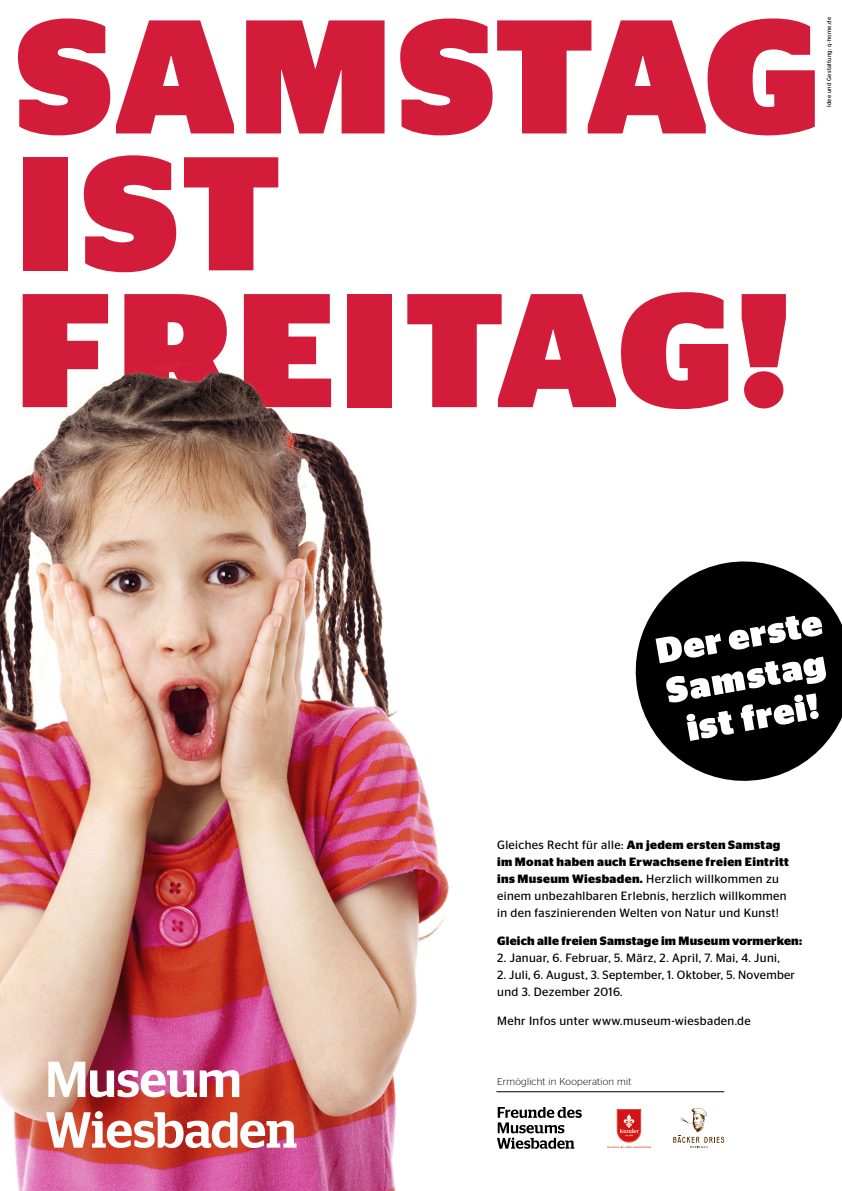
<style>
.page{position:relative;width:842px;height:1191px;background:#fff}
.page>*{position:absolute;margin:0;border:0;box-sizing:border-box;transform-origin:0 0}
.t1{font:900 161.5px/136.8px "Stag Sans";letter-spacing:.01em;color:#d31c3a}
.t2{font:12px/17px "Stag Sans";letter-spacing:.03em;color:#000}
.t3{font:700 12px "Stag Sans";letter-spacing:.02em;color:#000}
.t4{font:300 10px "Stag Sans";letter-spacing:.03em;color:#000}
.t5{font:6px "Stag Sans";letter-spacing:.04em;color:#000}
.s1{font-weight:700}
</style>
<div class="page">
<img style="left:0;top:363px;width:506px;height:828px">
<svg style="left:635px;top:561px;width:207px;height:220px;fill:#000"></svg>
<svg style="left:812px;top:664px;width:4px;height:7px"></svg>
<img style="left:48px;top:1061px;width:191px;height:36px">
<svg style="left:46px;top:1111px;width:250px;height:37px"></svg>
<img style="left:608px;top:1109px;width:43px;height:38px">
<svg style="left:497px;top:1107px;width:85px;height:41px"></svg>
<svg style="left:673px;top:1108px;width:51px;height:40px"></svg>
<hr style="left:496px;top:1091px;width:228px;height:1px;background:#000">
<h1 class="t1" style="left:16px;top:9px;width:807px">SAMSTAG<br>IST<br>FREITAG!</h1>
<p class="t5" style="left:826px;top:107px;width:92px;rotate:-90deg">Idee und Gestaltung: q-home.de</p>
<p class="t2" style="left:497px;top:836px;width:293px">Gleiches Recht für alle: <span class="s1">An jedem ersten Samstag im Monat haben auch Erwachsene freien Eintritt ins Museum Wiesbaden.</span> Herzlich willkommen zu einem unbezahlbaren Erlebnis, herzlich willkommen in den faszinierenden Welten von Natur und Kunst!</p>
<p class="t3" style="left:497px;top:934px;width:306px">Gleich alle freien Samstage im Museum vormerken:</p>
<p class="t2" style="left:497px;top:949px;width:284px">2. Januar, 6. Februar, 5. März, 2. April, 7. Mai, 4. Juni,</p>
<p class="t2" style="left:497px;top:966px;width:300px">2. Juli, 6. August, 3. September, 1. Oktober, 5. November und 3. Dezember 2016.</p>
<p class="t2" style="left:497px;top:1012px;width:255px">Mehr Infos unter www.museum-wiesbaden.de</p>
<p class="t4" style="left:497px;top:1076px;width:136px">Ermöglicht in Kooperation mit</p>
</div>
